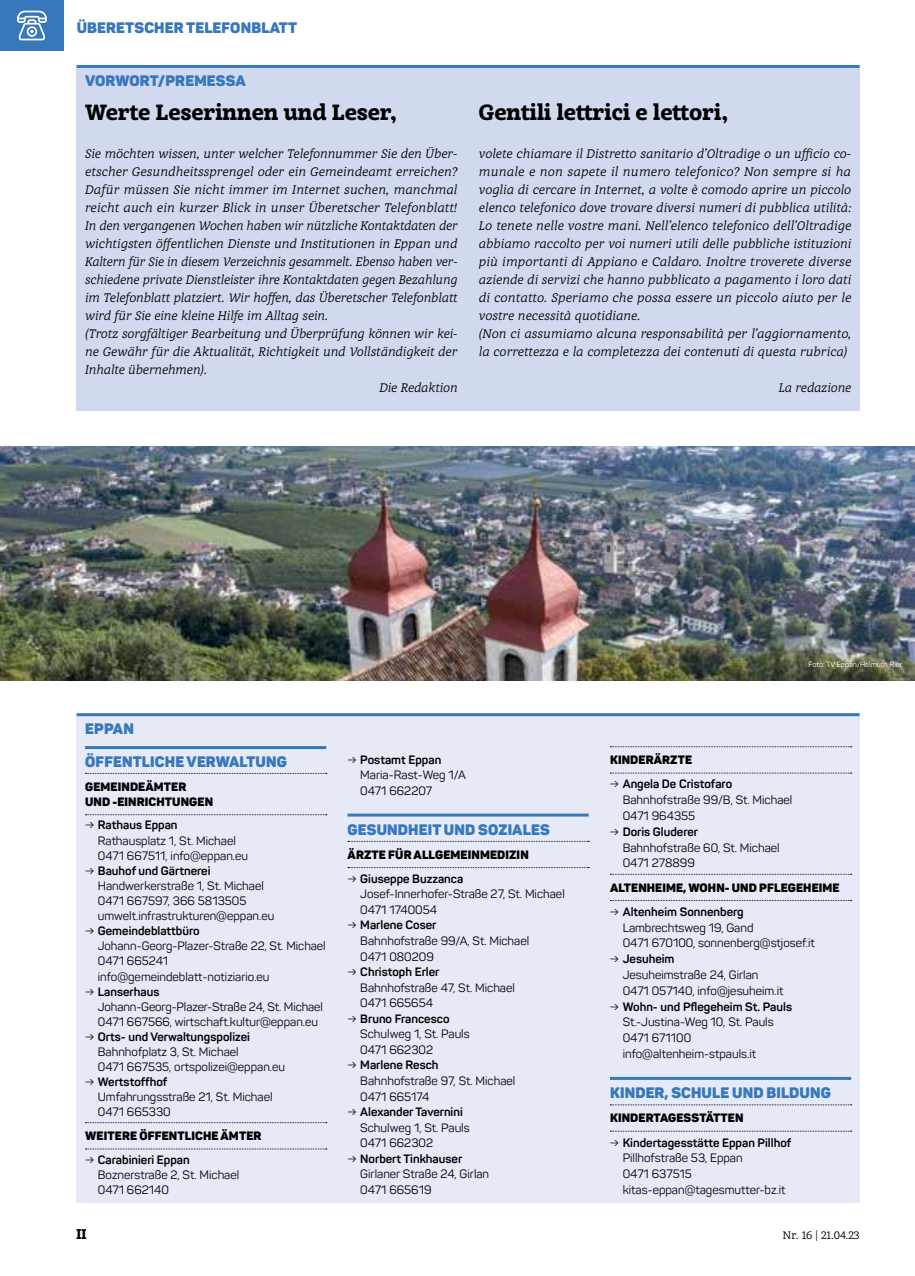
<style>
.page{position:relative;width:915px;height:1276px;background:#fff}
.page>*{position:absolute;margin:0;border:0;box-sizing:border-box;transform-origin:0 0}
.t1{font:900 21px "Achille IIFY";color:#000}
.t2{font:900 15px/32.8px "Panton";letter-spacing:.01em;color:#3777bc}
.t3{font:900 13.5px "Achille IIFY";color:#000}
.t4{font:12px/15.1px "Panton";color:#000}
.t5{font:italic 12px/18px "Achille IIFY";letter-spacing:.005em;color:#000}
.t6{font:900 12px/15.1px "Panton";letter-spacing:.01em;color:#000}
.t7{font:10.5px "Achille IIFY";color:#000}
.t8{font:7.5px "Panton";color:#fff}
.s1{font-weight:700}
</style>
<div class="page">
<div style="left:77px;top:68px;width:782px;height:342px;background:#d1d9ef"></div>
<hr style="left:77px;top:65px;width:782px;height:3px;background:#3777bc">
<img style="left:0;top:446px;width:914px;height:234px">
<div style="left:77px;top:716px;width:782px;height:486px;background:#e6eaf6"></div>
<hr style="left:77px;top:713px;width:782px;height:3px;background:#3777bc">
<hr style="left:85px;top:746px;width:241px;height:3px;background:#3777bc">
<svg style="left:85px;top:773px;width:242px;height:1px"></svg>
<svg style="left:85px;top:814px;width:242px;height:1px"></svg>
<svg style="left:85px;top:1122px;width:242px;height:1px"></svg>
<svg style="left:85px;top:1148px;width:242px;height:1px"></svg>
<hr style="left:347px;top:813px;width:241px;height:3px;background:#3777bc">
<svg style="left:348px;top:841px;width:241px;height:1px"></svg>
<svg style="left:348px;top:867px;width:241px;height:1px"></svg>
<svg style="left:610px;top:746px;width:241px;height:1px"></svg>
<svg style="left:610px;top:772px;width:241px;height:1px"></svg>
<svg style="left:610px;top:874px;width:241px;height:1px"></svg>
<svg style="left:610px;top:900px;width:241px;height:1px"></svg>
<hr style="left:609px;top:1077px;width:241px;height:3px;background:#3777bc">
<svg style="left:610px;top:1104px;width:241px;height:1px"></svg>
<svg style="left:610px;top:1130px;width:241px;height:1px"></svg>
<div style="left:0;top:0;width:64px;height:51px;background:#3777bc"></div>
<svg style="left:17px;top:11px;width:30px;height:29px"></svg>
<p class="t2" style="left:77px;top:11px;width:222px">ÜBERETSCHER TELEFONBLATT</p>
<p class="t2" style="left:85px;top:64px;width:162px">VORWORT/PREMESSA</p>
<h1 class="t1" style="left:85px;top:97px;width:313px">Werte Leserinnen und Leser,</h1>
<p class="t5" style="left:85px;top:144px;width:374px">Sie möchten wissen, unter welcher Telefonnummer Sie den Über-</p>
<p class="t5" style="left:85px;top:162px;width:374px">etscher Gesundheitssprengel oder ein Gemeindeamt erreichen?</p>
<p class="t5" style="left:85px;top:180px;width:373px">Dafür müssen Sie nicht immer im Internet suchen, manchmal</p>
<p class="t5" style="left:85px;top:198px;width:373px">reicht auch ein kurzer Blick in unser Überetscher Telefonblatt!</p>
<p class="t5" style="left:85px;top:216px;width:374px">In den vergangenen Wochen haben wir nützliche Kontaktdaten der</p>
<p class="t5" style="left:85px;top:234px;width:373px">wichtigsten öffentlichen Dienste und Institutionen in Eppan und</p>
<p class="t5" style="left:85px;top:252px;width:374px">Kaltern für Sie in diesem Verzeichnis gesammelt. Ebenso haben ver-</p>
<p class="t5" style="left:85px;top:270px;width:374px">schiedene private Dienstleister ihre Kontaktdaten gegen Bezahlung</p>
<p class="t5" style="left:85px;top:288px;width:374px">im Telefonblatt platziert. Wir hoffen, das Überetscher Telefonblatt</p>
<p class="t5" style="left:85px;top:306px;width:244px">wird für Sie eine kleine Hilfe im Alltag sein.</p>
<p class="t5" style="left:85px;top:324px;width:374px">(Trotz sorgfältiger Bearbeitung und Überprüfung können wir kei-</p>
<p class="t5" style="left:85px;top:342px;width:373px">ne Gewähr für die Aktualität, Richtigkeit und Vollständigkeit der</p>
<p class="t5" style="left:85px;top:360px;width:123px">Inhalte übernehmen).</p>
<p class="t5" style="left:379px;top:378px;width:80px">Die Redaktion</p>
<h1 class="t1" style="left:478px;top:97px;width:251px">Gentili lettrici e lettori,</h1>
<p class="t5" style="left:478px;top:144px;width:374px">volete chiamare il Distretto sanitario d’Oltradige o un ufficio co&shy;munale e non sapete il numero telefonico? Non sempre si ha voglia di cercare in Internet, a volte è comodo aprire un piccolo elenco telefonico dove trovare diversi numeri di pubblica utilità:<br>Lo tenete nelle vostre mani. Nell’elenco telefonico dell’Oltradige abbiamo raccolto per voi numeri utili delle pubbliche istituzioni più importanti di Appiano e Caldaro. Inoltre troverete diverse aziende di servizi che hanno pubblicato a pagamento i loro dati di contatto. Speriamo che possa essere un piccolo aiuto per le vostre necessità quotidiane.<br>(Non ci assumiamo alcuna responsabilità per l’aggiornamento, la correttezza e la completezza dei contenuti di questa rubrica)</p>
<p class="t5" style="left:778px;top:378px;width:74px">La redazione</p>
<p class="t8" style="left:808px;top:660px;width:95px">Foto: TV Eppan/Helmuth Rier</p>
<p class="t2" style="left:85px;top:712px;width:203px">EPPAN<br>ÖFFENTLICHE VERWALTUNG</p>
<p class="t6" style="left:85px;top:779px;width:129px">GEMEINDEÄMTER<br>UND -EINRICHTUNGEN</p>
<p class="t4" style="left:98px;top:817px;width:152px;text-indent:-13px">→ <span class="s1">Rathaus Eppan<br></span>Rathausplatz 1, St. Michael<br>0471 667511, info@eppan.eu</p>
<p class="t4" style="left:98px;top:863px;width:178px;text-indent:-13px">→ <span class="s1">Bauhof und Gärtnerei<br></span>Handwerkerstraße 1, St. Michael<br>0471 667597, 366 5813505 umwelt.infrastrukturen@eppan.eu</p>
<p class="t4" style="left:98px;top:923px;width:229px;text-indent:-13px">→ <span class="s1">Gemeindeblattbüro<br></span>Johann-Georg-Plazer-Straße 22, St. Michael<br>0471 665241 info@gemeindeblatt-notiziario.eu</p>
<p class="t4" style="left:98px;top:983px;width:226px;text-indent:-13px">→ <span class="s1">Lanserhaus<br></span>Johann-Georg-Plazer-Straße 24, St. Michael<br>0471 667566, wirtschaft.kultur@eppan.eu</p>
<p class="t4" style="left:98px;top:1029px;width:189px;text-indent:-13px">→ <span class="s1">Orts- und Verwaltungspolizei<br></span>Bahnhofplatz 3, St. Michael<br>0471 667535, ortspolizei@eppan.eu</p>
<p class="t4" style="left:98px;top:1074px;width:176px;text-indent:-13px">→ <span class="s1">Wertstoffhof<br></span>Umfahrungsstraße 21, St. Michael<br>0471 665330</p>
<p class="t6" style="left:85px;top:1128px;width:178px">WEITERE ÖFFENTLICHE ÄMTER</p>
<p class="t4" style="left:98px;top:1151px;width:143px;text-indent:-13px">→ <span class="s1">Carabinieri Eppan<br></span>Boznerstraße 2, St. Michael<br>0471 662140</p>
<p class="t4" style="left:360px;top:752px;width:107px;line-height:15.6px;text-indent:-13px">→ <span class="s1">Postamt Eppan<br></span>Maria-Rast-Weg 1/A<br>0471 662207</p>
<p class="t2" style="left:347px;top:812px;width:203px">GESUNDHEIT UND SOZIALES</p>
<p class="t6" style="left:347px;top:846px;width:182px">ÄRZTE FÜR ALLGEMEINMEDIZIN</p>
<p class="t4" style="left:360px;top:870px;width:206px;line-height:15.6px;text-indent:-13px">→ <span class="s1">Giuseppe Buzzanca<br></span>Josef-Innerhofer-Straße 27, St. Michael<br>0471 1740054</p>
<p class="t4" style="left:360px;top:917px;width:170px;line-height:15.6px;text-indent:-13px">→ <span class="s1">Marlene Coser<br></span>Bahnhofstraße 99/A, St. Michael<br>0471 080209</p>
<p class="t4" style="left:360px;top:964px;width:156px;line-height:15.6px;text-indent:-13px">→ <span class="s1">Christoph Erler<br></span>Bahnhofstraße 47, St. Michael<br>0471 665654</p>
<p class="t4" style="left:360px;top:1010px;width:111px;line-height:15.6px;text-indent:-13px">→ <span class="s1">Bruno Francesco<br></span>Schulweg 1, St. Pauls<br>0471 662302</p>
<p class="t4" style="left:360px;top:1057px;width:156px;line-height:15.6px;text-indent:-13px">→ <span class="s1">Marlene Resch<br></span>Bahnhofstraße 97, St. Michael<br>0471 665174</p>
<p class="t4" style="left:360px;top:1104px;width:111px;line-height:15.6px;text-indent:-13px">→ <span class="s1">Alexander Tavernini<br></span>Schulweg 1, St. Pauls<br>0471 662302</p>
<p class="t4" style="left:360px;top:1150px;width:130px;line-height:15.6px;text-indent:-13px">→ <span class="s1">Norbert Tinkhauser<br></span>Girlaner Straße 24, Girlan<br>0471 665619</p>
<p class="t6" style="left:610px;top:752px;width:83px">KINDERÄRZTE</p>
<p class="t4" style="left:622px;top:776px;width:171px;line-height:15.8px;text-indent:-13px">→ <span class="s1">Angela De Cristofaro<br></span>Bahnhofstraße 99/B, St. Michael<br>0471 964355</p>
<p class="t4" style="left:622px;top:823px;width:158px;line-height:15.8px;text-indent:-13px">→ <span class="s1">Doris Gluderer<br></span>Bahnhofstraße 60, St. Michael<br>0471 278899</p>
<p class="t6" style="left:610px;top:879px;width:231px">ALTENHEIME, WOHN- UND PFLEGEHEIME</p>
<p class="t4" style="left:622px;top:903px;width:193px;line-height:15.8px;text-indent:-13px">→ <span class="s1">Altenheim Sonnenberg<br></span>Lambrechtsweg 19, Gand<br>0471 670100, sonnenberg@stjosef.it</p>
<p class="t4" style="left:622px;top:951px;width:162px;line-height:15.8px;text-indent:-13px">→ <span class="s1">Jesuheim<br></span>Jesuheimstraße 24, Girlan<br>0471 057140, info@jesuheim.it</p>
<p class="t4" style="left:622px;top:998px;width:171px;line-height:15.8px;text-indent:-13px">→ <span class="s1">Wohn- und Pflegeheim St. Pauls<br></span>St.-Justina-Weg 10, St. Pauls<br>0471 671100 info@altenheim-stpauls.it</p>
<p class="t2" style="left:610px;top:1076px;width:222px">KINDER, SCHULE UND BILDUNG</p>
<p class="t6" style="left:610px;top:1110px;width:135px">KINDERTAGESSTÄTTEN</p>
<p class="t4" style="left:622px;top:1134px;width:170px;line-height:15.8px;text-indent:-13px">→ <span class="s1">Kindertagesstätte Eppan Pillhof<br></span>Pillhofstraße 53, Eppan<br>0471 637515 kitas-eppan@tagesmutter-bz.it</p>
<p class="t3" style="left:77px;top:1224px;width:12px">II</p>
<p class="t7" style="left:782px;top:1227px;width:78px">Nr. 16 | 21.04.23</p>
</div>
